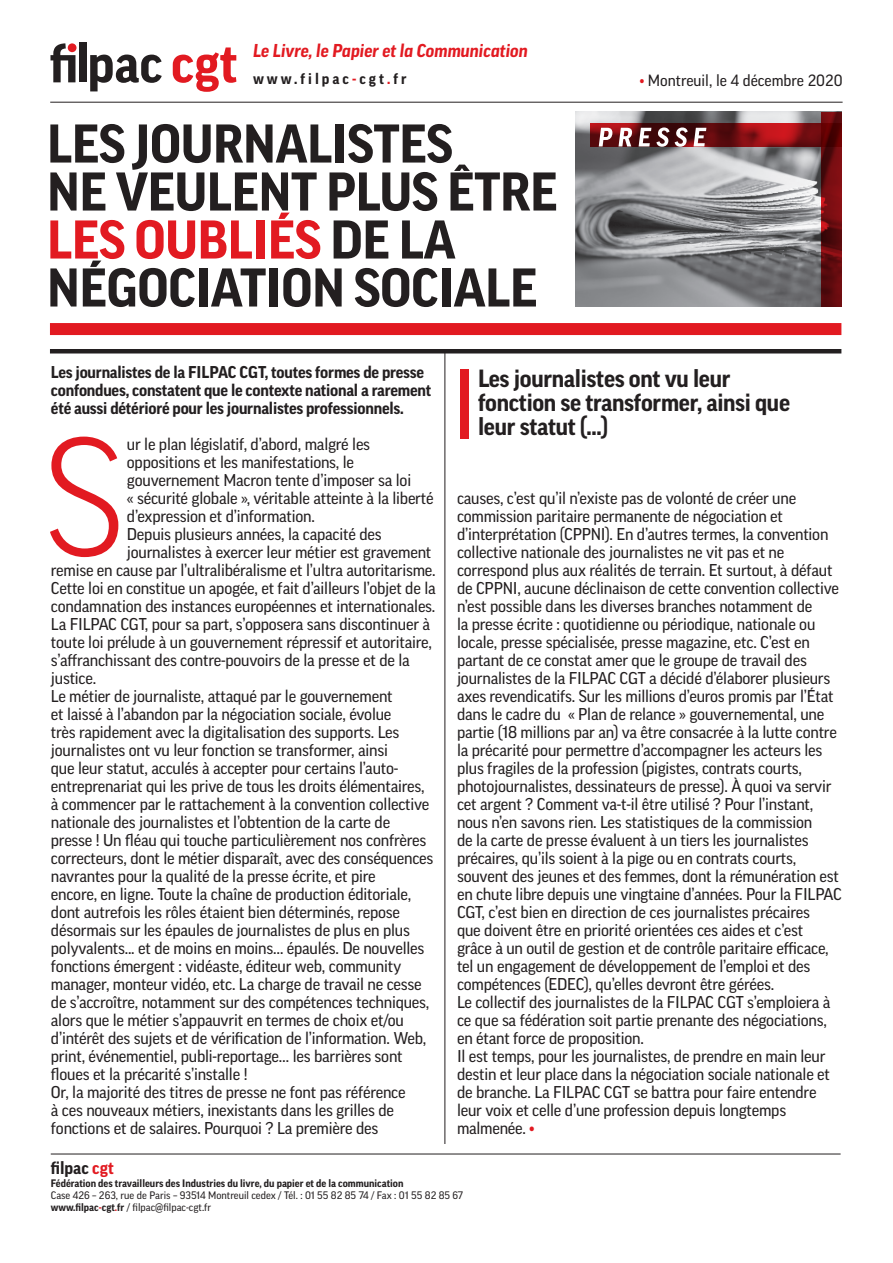
<style>
.page{position:relative;width:893px;height:1263px;background:#fff}
.page>*{position:absolute;margin:0;border:0;box-sizing:border-box;transform-origin:0 0}
.t1{font:700 52.5px/48px "Good OT";letter-spacing:-.01em;color:#231f20}
.t2{font:700 24px/24px "Good OT";letter-spacing:-.015em;color:#231f20}
.t3{font:italic 700 18px "Good OT";color:#e21a21}
.t4{font:700 17.25px "Good OT";color:#231f20}
.t5{font:16.5px/18px "Good OT";letter-spacing:-.015em;color:#231f20}
.t6{font:700 16.5px/18px "Good OT";letter-spacing:-.015em;color:#231f20}
.t7{font:15.75px "Good OT";color:#231f20}
.t8{font:700 15px "Good OT";letter-spacing:.2em;color:#231f20}
.t9{font:10.5px/12px "Good OT";color:#231f20}
.t10{font:700 10.5px "Good OT";color:#231f20}
.s1{color:#e21a21}
.s2{font-weight:700;color:#e21a21}
.s3{font-weight:700}
</style>
<div class="page">
<div style="left:50px;top:323px;width:791px;height:12px;background:#e21a21"></div>
<hr style="left:50px;top:102px;width:793px;height:1px;background:#231f20">
<svg style="left:173px;top:47px;width:63px;height:45px"></svg>
<svg style="left:90px;top:55px;width:72px;height:36px"></svg>
<div style="left:79px;top:43px;width:8px;height:39px;background:#231f20"></div>
<svg style="left:50px;top:43px;width:25px;height:39px"></svg>
<hr style="left:50px;top:349px;width:791px;height:4px;background:#231f20">
<hr style="left:445px;top:349px;width:1px;height:795px;background:#231f20">
<hr style="left:51px;top:1154px;width:790px;height:1px;background:#231f20">
<svg style="left:50px;top:437px;width:68px;height:120px"></svg>
<img style="left:575px;top:112px;width:246px;height:194px">
<svg style="left:591px;top:123px;width:230px;height:23px;background:#830e13"></svg>
<svg style="left:821px;top:112px;width:21px;height:194px;background:#670a0d"></svg>
<div style="left:460px;top:370px;width:8px;height:69px;background:#e21a21"></div>
<svg style="left:599px;top:127px;width:107px;height:20px"></svg>
<p class="t3" style="left:253px;top:41px;width:276px">Le Livre, le Papier et la Communication</p>
<p class="t8" style="left:253px;top:70px;width:155px">www.filpac<span class="s1">-</span>cgt<span class="s1">.</span>fr</p>
<h1 class="t1" style="left:47px;top:120px;width:512px">LES JOURNALISTES<br>NE VEULENT PLUS ÊTRE<br><span class="s1">LES OUBLIÉS</span> DE LA<br>NÉGOCIATION SOCIALE</h1>
<p class="t7" style="left:640px;top:71px;width:204px"><span class="s1">•</span> Montreuil, le 4 décembre 2020</p>
<p class="t6" style="left:51px;top:363px;width:382px">Les journalistes de la FILPAC CGT, toutes formes de presse confondues, constatent que le contexte national a rarement été aussi détérioré pour les journalistes professionnels.</p>
<p class="t5" style="left:127px;top:435px;width:245px">ur le plan législatif, d’abord, malgré les</p>
<p class="t5" style="left:127px;top:453px;width:229px">oppositions et les manifestations, le</p>
<p class="t5" style="left:127px;top:471px;width:286px">gouvernement Macron tente d’imposer sa loi</p>
<p class="t5" style="left:127px;top:489px;width:308px">« sécurité globale », véritable atteinte à la liberté</p>
<p class="t5" style="left:127px;top:507px;width:190px">d’expression et d’information.</p>
<p class="t5" style="left:127px;top:525px;width:256px">Depuis plusieurs années, la capacité des</p>
<p class="t5" style="left:127px;top:543px;width:306px">journalistes à exercer leur métier est gravement</p>
<p class="t5" style="left:51px;top:561px;width:386px">remise en cause par l’ultralibéralisme et l’ultra autoritarisme.</p>
<p class="t5" style="left:51px;top:579px;width:386px">Cette loi en constitue un apogée, et fait d’ailleurs l’objet de la</p>
<p class="t5" style="left:51px;top:597px;width:386px">condamnation des instances européennes et internationales.</p>
<p class="t5" style="left:51px;top:615px;width:381px">La FILPAC CGT, pour sa part, s’opposera sans discontinuer à</p>
<p class="t5" style="left:51px;top:633px;width:383px">toute loi prélude à un gouvernement répressif et autoritaire,</p>
<p class="t5" style="left:51px;top:651px;width:360px">s’affranchissant des contre-pouvoirs de la presse et de la</p>
<p class="t5" style="left:51px;top:669px;width:47px">justice.</p>
<p class="t5" style="left:51px;top:687px;width:343px">Le métier de journaliste, attaqué par le gouvernement</p>
<p class="t5" style="left:51px;top:705px;width:342px">et laissé à l’abandon par la négociation sociale, évolue</p>
<p class="t5" style="left:51px;top:723px;width:350px">très rapidement avec la digitalisation des supports. Les</p>
<p class="t5" style="left:51px;top:741px;width:339px">journalistes ont vu leur fonction se transformer, ainsi</p>
<p class="t5" style="left:51px;top:759px;width:349px">que leur statut, acculés à accepter pour certains l’auto-</p>
<p class="t5" style="left:51px;top:777px;width:375px">entreprenariat qui les prive de tous les droits élémentaires,</p>
<p class="t5" style="left:51px;top:795px;width:380px">à commencer par le rattachement à la convention collective</p>
<p class="t5" style="left:51px;top:813px;width:341px">nationale des journalistes et l’obtention de la carte de</p>
<p class="t5" style="left:51px;top:831px;width:377px">presse ! Un fléau qui touche particulièrement nos confrères</p>
<p class="t5" style="left:51px;top:849px;width:384px">correcteurs, dont le métier disparaît, avec des conséquences</p>
<p class="t5" style="left:51px;top:867px;width:326px">navrantes pour la qualité de la presse écrite, et pire</p>
<p class="t5" style="left:51px;top:885px;width:362px">encore, en ligne. Toute la chaîne de production éditoriale,</p>
<p class="t5" style="left:51px;top:903px;width:351px">dont autrefois les rôles étaient bien déterminés, repose</p>
<p class="t5" style="left:51px;top:921px;width:361px">désormais sur les épaules de journalistes de plus en plus</p>
<p class="t5" style="left:51px;top:939px;width:375px">polyvalents... et de moins en moins… épaulés. De nouvelles</p>
<p class="t5" style="left:51px;top:957px;width:352px">fonctions émergent : vidéaste, éditeur web, community</p>
<p class="t5" style="left:51px;top:975px;width:372px">manager, monteur vidéo, etc. La charge de travail ne cesse</p>
<p class="t5" style="left:51px;top:993px;width:380px">de s’accroître, notamment sur des compétences techniques,</p>
<p class="t5" style="left:51px;top:1011px;width:355px">alors que le métier s’appauvrit en termes de choix et/ou</p>
<p class="t5" style="left:51px;top:1029px;width:377px">d’intérêt des sujets et de vérification de l’information. Web,</p>
<p class="t5" style="left:51px;top:1047px;width:353px">print, événementiel, publi-reportage… les barrières sont</p>
<p class="t5" style="left:51px;top:1065px;width:198px">floues et la précarité s’installe !</p>
<p class="t5" style="left:51px;top:1083px;width:356px">Or, la majorité des titres de presse ne font pas référence</p>
<p class="t5" style="left:51px;top:1101px;width:345px">à ces nouveaux métiers, inexistants dans les grilles de</p>
<p class="t5" style="left:51px;top:1119px;width:329px">fonctions et de salaires. Pourquoi ? La première des</p>
<h2 class="t2" style="left:478px;top:367px;width:314px">Les journalistes ont vu leur fonction se transformer, ainsi que leur statut (...)</h2>
<p class="t5" style="left:457px;top:489px;width:386px">causes, c’est qu’il n’existe pas de volonté de créer une commission paritaire permanente de négociation et d’interprétation (CPPNI). En d’autres termes, la convention collective nationale des journalistes ne vit pas et ne correspond plus aux réalités de terrain. Et surtout, à défaut de CPPNI, aucune déclinaison de cette convention collective n’est possible dans les diverses branches notamment de<br>la presse écrite : quotidienne ou périodique, nationale ou locale, presse spécialisée, presse magazine, etc. C’est en partant de ce constat amer que le groupe de travail des journalistes de la FILPAC CGT a décidé d’élaborer plusieurs axes revendicatifs. Sur les millions d’euros promis par l’État dans le cadre du « Plan de relance » gouvernemental, une partie (18 millions par an) va être consacrée à la lutte contre la précarité pour permettre d’accompagner les acteurs les plus fragiles de la profession (pigistes, contrats courts, photojournalistes, dessinateurs de presse). À quoi va servir cet argent ? Comment va-t-il être utilisé ? Pour l’instant, nous n’en savons rien. Les statistiques de la commission<br>de la carte de presse évaluent à un tiers les journalistes précaires, qu’ils soient à la pige ou en contrats courts, souvent des jeunes et des femmes, dont la rémunération est en chute libre depuis une vingtaine d’années. Pour la FILPAC CGT, c’est bien en direction de ces journalistes précaires<br>que doivent être en priorité orientées ces aides et c’est grâce à un outil de gestion et de contrôle paritaire efficace, tel un engagement de développement de l’emploi et des compétences (EDEC), qu’elles devront être gérées.<br>Le collectif des journalistes de la FILPAC CGT s’emploiera à ce que sa fédération soit partie prenante des négociations, en étant force de proposition.<br>Il est temps, pour les journalistes, de prendre en main leur destin et leur place dans la négociation sociale nationale et de branche. La FILPAC CGT se battra pour faire entendre leur voix et celle d’une profession depuis longtemps malmenée. <span class="s2">•</span></p>
<p class="t4" style="left:51px;top:1158px;width:65px">filpac <span class="s1">cgt</span></p>
<p class="t10" style="left:51px;top:1178px;width:354px">Fédération des travailleurs des Industries du livre, du papier et de la communication</p>
<p class="t9" style="left:51px;top:1190px;width:414px">Case 426 – 263, rue de Paris – 93514 Montreuil cedex / Tél. : 01 55 82 85 74 / Fax : 01 55 82 85 67 <span class="s3">www.filpac</span><span class="s2">-</span><span class="s3">cgt</span><span class="s2">.</span><span class="s3">fr</span> / filpac@filpac-cgt.fr</p>
</div>
